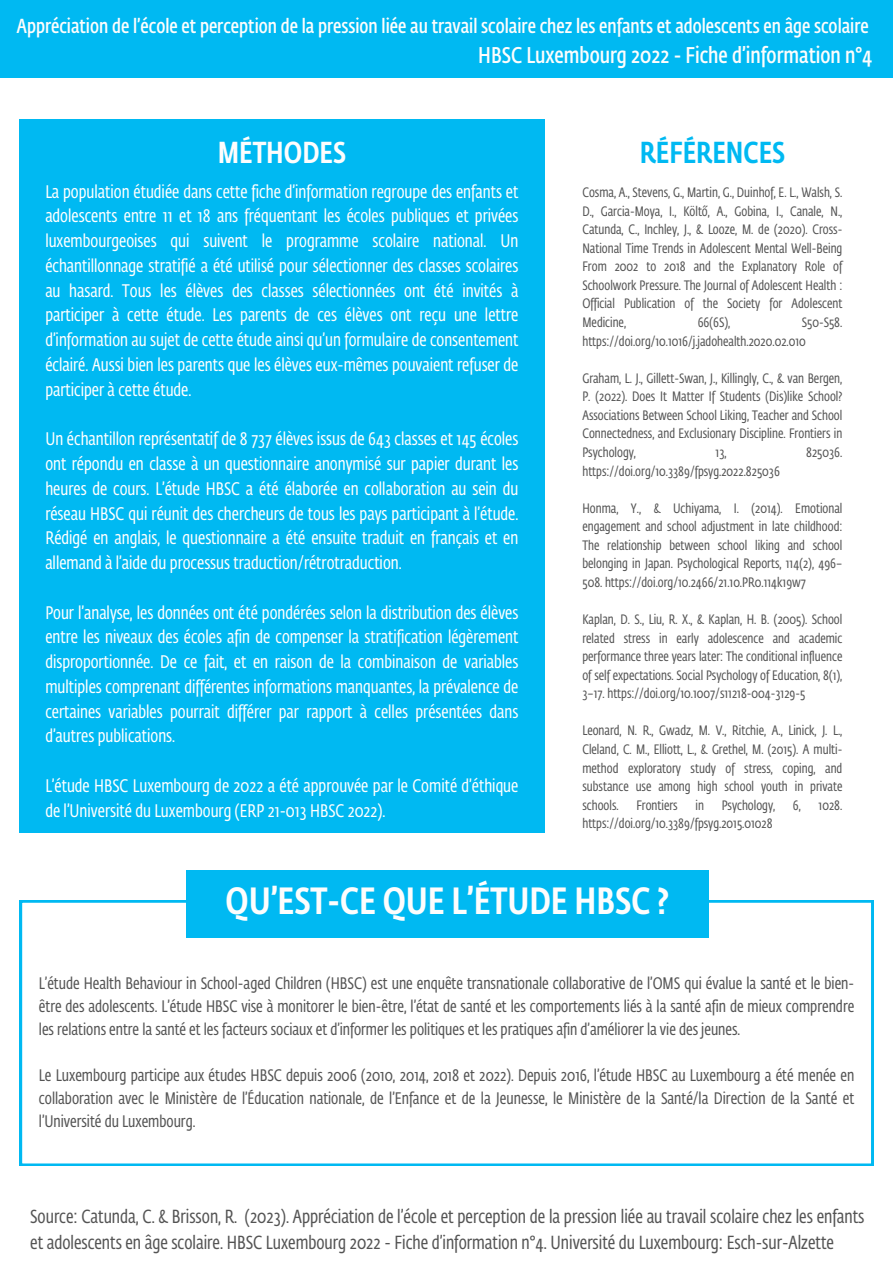
<style>
.page{position:relative;width:893px;height:1263px;background:#fff}
.page>*{position:absolute;margin:0;border:0;box-sizing:border-box;transform-origin:0 0}
.t1{font:500 37.5px "Fedra Sans Cond Pro";color:#fdfdfd}
.t2{font:500 30px "Fedra Sans Cond Pro";color:#00b9f2}
.t3{font:500 30px "Fedra Sans Cond Pro";color:#fdfdfd}
.t4{font:22.5px "Fedra Sans Cond Pro Demi";color:#fdfdfd}
.t5{font:20.1px "Fedra Sans Cond Pro Demi";color:#fdfdfd}
.t6{font:18.75px/25.9px "Fedra Sans Cond Pro";color:#545454}
.t7{font:18px/24.8px "Fedra Sans Cond Pro";color:#fff;text-align:justify}
.t8{font:16.5px/23.1px "Fedra Sans Cond Pro";color:#545454;text-align:justify}
.t9{font:13.5px/18.6px "Fedra Sans Cond Pro";color:#545454;text-align:justify}
</style>
<div class="page">
<div style="left:19px;top:119px;width:526px;height:713px;background:#00b9f2"></div>
<div style="left:0;top:0;width:893px;height:78px;background:#00b9f2"></div>
<svg style="left:20px;top:900px;width:853px;height:265px"></svg>
<div style="left:186px;top:870px;width:523px;height:68px;background:#00b9f2"></div>
<p class="t5" style="left:17px;top:17px;width:853px">Appréciation de l’école et perception de la pression liée au travail scolaire chez les enfants et adolescents en âge scolaire</p>
<p class="t4" style="left:478px;top:46px;width:396px">HBSC Luxembourg 2022 - Fiche d’information n°4</p>
<p class="t3" style="left:218px;top:140px;width:130px">MÉTHODES</p>
<p class="t2" style="left:639px;top:139px;width:147px">RÉFÉRENCES</p>
<p class="t7" style="left:45px;top:180px;width:474px">La population étudiée dans cette fiche d’information regroupe des enfants et adolescents entre 11 et 18 ans fréquentant les écoles publiques et privées luxembourgeoises qui suivent le programme scolaire national. Un échantillonnage stratifié a été utilisé pour sélectionner des classes scolaires au hasard. Tous les élèves des classes sélectionnées ont été invités à participer à cette étude. Les parents de ces élèves ont reçu une lettre d’information au sujet de cette étude ainsi qu’un formulaire de consentement éclairé. Aussi bien les parents que les élèves eux-mêmes pouvaient refuser de participer à cette étude.</p>
<p class="t7" style="left:45px;top:428px;width:474px">Un échantillon représentatif de 8 737 élèves issus de 643 classes et 145 écoles ont répondu en classe à un questionnaire anonymisé sur papier durant les heures de cours. L’étude HBSC a été élaborée en collaboration au sein du réseau HBSC qui réunit des chercheurs de tous les pays participant à l’étude.<br>Rédigé en anglais, le questionnaire a été ensuite traduit en français et en allemand à l’aide du processus traduction/rétrotraduction.</p>
<p class="t7" style="left:45px;top:601px;width:474px">Pour l’analyse, les données ont été pondérées selon la distribution des élèves entre les niveaux des écoles afin de compenser la stratification légèrement disproportionnée. De ce fait, et en raison de la combinaison de variables multiples comprenant différentes informations manquantes, la prévalence de certaines variables pourrait différer par rapport à celles présentées dans d’autres publications.</p>
<p class="t7" style="left:45px;top:774px;width:474px">L’étude HBSC Luxembourg de 2022 a été approuvée par le Comité d’éthique de l’Université du Luxembourg (ERP 21-013 HBSC 2022).</p>
<p class="t9" style="left:582px;top:184px;width:261px">Cosma, A., Stevens, G., Martin, G., Duinhof, E. L., Walsh, S.<br>D., Garcia-Moya, I., Költő, A., Gobina, I., Canale, N., Catunda, C., Inchley, J., &amp; Looze, M. de (2020). Cross-National Time Trends in Adolescent Mental Well-Being From 2002 to 2018 and the Explanatory Role of Schoolwork Pressure. The Journal of Adolescent Health :<br>Official Publication of the Society for Adolescent Medicine,</p>
<p class="t9" style="left:697px;top:314px;width:34px">66(6S),</p>
<p class="t9" style="left:582px;top:314px;width:261px;text-indent:219px">S50-S58. https://doi.org/10.1016/j.jadohealth.2020.02.010</p>
<p class="t9" style="left:582px;top:370px;width:261px">Graham, L. J., Gillett-Swan, J., Killingly, C., &amp; van Bergen, P. (2022). Does It Matter If Students (Dis)like School?<br>Associations Between School Liking, Teacher and School Connectedness, and Exclusionary Discipline. Frontiers in Psychology,</p>
<p class="t9" style="left:715px;top:444px;width:12px">13,</p>
<p class="t9" style="left:806px;top:444px;width:38px">825036.</p>
<p class="t9" style="left:582px;top:462px;width:199px">https://doi.org/10.3389/fpsyg.2022.825036</p>
<p class="t9" style="left:582px;top:500px;width:261px">Honma, Y., &amp; Uchiyama, I. (2014). Emotional engagement and school adjustment in late childhood:<br>The relationship between school liking and school belonging in Japan. Psychological Reports, 114(2), 496– 508. https://doi.org/10.2466/21.10.PR0.114k19w7</p>
<p class="t9" style="left:582px;top:611px;width:261px">Kaplan, D. S., Liu, R. X., &amp; Kaplan, H. B. (2005). School related stress in early adolescence and academic performance three years later: The conditional influence of self expectations. Social Psychology of Education, 8(1), 3–17. https://doi.org/10.1007/s11218-004-3129-5</p>
<p class="t9" style="left:582px;top:722px;width:261px">Leonard, N. R., Gwadz, M. V., Ritchie, A., Linick, J. L., Cleland, C. M., Elliott, L., &amp; Grethel, M. (2015). A multi&shy;method exploratory study of stress, coping, and substance use among high school youth in private schools.</p>
<p class="t9" style="left:636px;top:797px;width:43px">Frontiers</p>
<p class="t9" style="left:695px;top:797px;width:10px">in</p>
<p class="t9" style="left:721px;top:797px;width:55px">Psychology,</p>
<p class="t9" style="left:793px;top:797px;width:9px">6,</p>
<p class="t9" style="left:818px;top:797px;width:25px">1028.</p>
<p class="t9" style="left:582px;top:815px;width:192px">https://doi.org/10.3389/fpsyg.2015.01028</p>
<p class="t1" style="left:226px;top:885px;width:445px">QU’EST-CE QUE L’ÉTUDE HBSC ?</p>
<p class="t8" style="left:39px;top:972px;width:817px">L’étude Health Behaviour in School-aged Children (HBSC) est une enquête transnationale collaborative de l’OMS qui évalue la santé et le bien&shy;être des adolescents. L’étude HBSC vise à monitorer le bien-être, l’état de santé et les comportements liés à la santé afin de mieux comprendre les relations entre la santé et les facteurs sociaux et d’informer les politiques et les pratiques afin d’améliorer la vie des jeunes.</p>
<p class="t8" style="left:39px;top:1065px;width:817px">Le Luxembourg participe aux études HBSC depuis 2006 (2010, 2014, 2018 et 2022). Depuis 2016, l’étude HBSC au Luxembourg a été menée en collaboration avec le Ministère de l’Éducation nationale, de l’Enfance et de la Jeunesse, le Ministère de la Santé/la Direction de la Santé et l’Université du Luxembourg.</p>
<p class="t6" style="left:30px;top:1205px;width:835px">Source: Catunda, C. &amp; Brisson, R. (2023). Appréciation de l’école et perception de la pression liée au travail scolaire chez les enfants et adolescents en âge scolaire. HBSC Luxembourg 2022 - Fiche d’information n°4. Université du Luxembourg: Esch-sur-Alzette</p>
</div>
